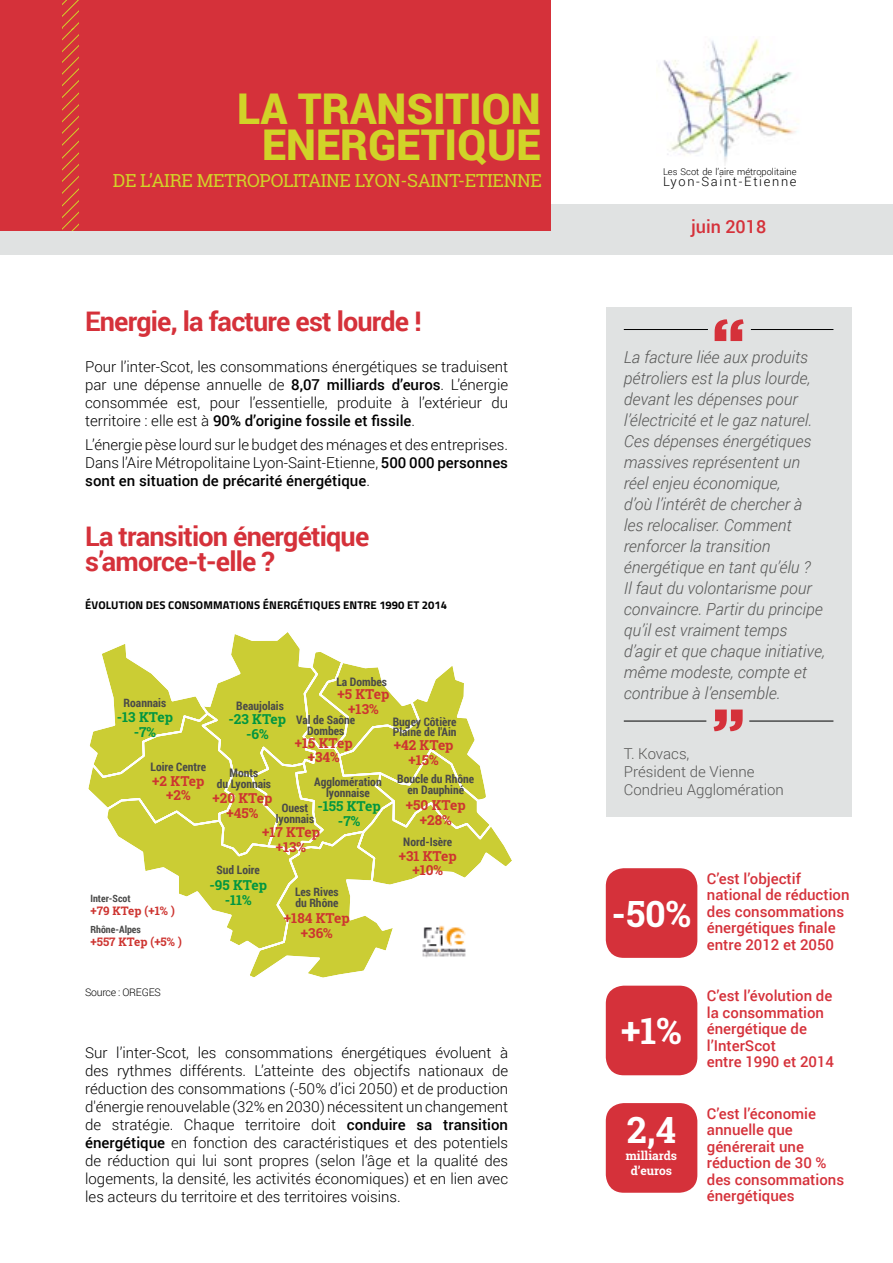
<style>
.page{position:relative;width:893px;height:1263px;background:#fff}
.page>*{position:absolute;margin:0;border:0;box-sizing:border-box;transform-origin:0 0}
.t1{font:900 60px "Gotham";color:#d5313a}
.t2{font:900 42.45px/36px "Roboto";color:#d1d328;text-align:center}
.t3{font:700 36.15px "Roboto Slab";color:#fff}
.t4{font:700 27px/25.5px "Roboto";letter-spacing:-.03em;color:#d5313a}
.t5{font:18px "Roboto Slab";letter-spacing:-.02em;color:#d1d328}
.t6{font:500 18px "Roboto";color:#d5313a}
.t7{font:italic 300 16.5px/21px "Roboto";color:#575756}
.t8{font:300 15px/18px "Roboto";color:#000;text-align:justify}
.t9{font:500 15px/16.5px "Roboto";color:#d5313a}
.t10{font:300 15px/18px "Roboto";color:#575756}
.t11{font:700 13.65px/14.7px "Roboto Slab";color:#cd3430;text-align:center}
.t12{font:700 13.65px/14.7px "Roboto Slab";color:#009641;text-align:center}
.t13{font:300 12.9px "Roboto";letter-spacing:.13em;color:#000}
.t14{font:700 12px/14.4px "Roboto Slab";color:#fff;text-align:center}
.t15{font:700 11.7px/10.8px "Roboto Condensed";color:#4a4a49;text-align:center}
.t16{font:700 11.7px "Roboto Slab";color:#cd3430}
.t17{font:700 11.25px "Titillium";letter-spacing:.01em;color:#000}
.t18{font:300 10.5px "Roboto";letter-spacing:-.025em;color:#000}
.t19{font:700 10.05px "Roboto Condensed";color:#4a4a49}
.t20{font:300 9.3px "Roboto";color:#000}
.s1{font-weight:500}
</style>
<div class="page">
<div style="left:0;top:204px;width:893px;height:50px;background:#e0e2e2"></div>
<div style="left:0;top:0;width:551px;height:231px;background:#d5313a"></div>
<svg style="left:62px;top:0;width:17px;height:231px"></svg>
<img style="left:663px;top:39px;width:135px;height:124px">
<div style="left:606px;top:307px;width:245px;height:509px;background:#e0e2e2"></div>
<hr style="left:624px;top:329px;width:84px;height:1px;background:#000">
<hr style="left:751px;top:329px;width:82px;height:1px;background:#000">
<hr style="left:749px;top:721px;width:84px;height:1px;background:#000">
<hr style="left:624px;top:721px;width:82px;height:1px;background:#000">
<div style="left:606px;top:868px;width:91px;height:90px;background:#d5313a;border-radius:18px"></div>
<div style="left:606px;top:986px;width:91px;height:89px;background:#d5313a;border-radius:18px"></div>
<div style="left:606px;top:1103px;width:91px;height:90px;background:#d5313a;border-radius:18px"></div>
<svg style="left:88px;top:632px;width:424px;height:346px"></svg>
<img style="left:419px;top:923px;width:50px;height:37px">
<h2 class="t2" style="left:237px;top:90px;width:305px">LA TRANSITION<br>ENERGETIQUE</h2>
<p class="t5" style="left:113px;top:168px;width:430px">DE L’AIRE METROPOLITAINE LYON-SAINT-ETIENNE</p>
<h3 class="t4" style="left:85px;top:307px;width:338px">Energie, la facture est lourde !</h3>
<p class="t8" style="left:85px;top:357px;width:424px">Pour l’inter-Scot, les consommations énergétiques se traduisent par une dépense annuelle de <span class="s1">8,07 milliards d’euros</span>. L’énergie consommée est, pour l’essentielle, produite à l’extérieur du territoire : elle est à <span class="s1">90% d’origine fossile et fissile</span>.</p>
<p class="t8" style="left:85px;top:436px;width:424px">L’énergie pèse lourd sur le budget des ménages et des entreprises.<br>Dans l’Aire Métropolitaine Lyon-Saint-Etienne, <span class="s1">500 000 personnes sont en situation de précarité énergétique</span>.</p>
<h3 class="t4" style="left:85px;top:522px;width:286px">La transition énergétique s’amorce-t-elle ?</h3>
<p class="t17" style="left:85px;top:596px;width:363px">ÉVOLUTION DES CONSOMMATIONS ÉNERGÉTIQUES ENTRE 1990 ET 2014</p>
<p class="t15" style="left:336px;top:676px;width:52px">La Dombes</p>
<p class="t11" style="left:338px;top:687px;width:53px">+5 KTep +13%</p>
<p class="t15" style="left:124px;top:697px;width:44px">Roannais</p>
<p class="t15" style="left:236px;top:700px;width:49px">Beaujolais</p>
<p class="t12" style="left:117px;top:709px;width:58px">-13 KTep -7%</p>
<p class="t11" style="left:152px;top:773px;width:54px">+2 KTep +2%</p>
<p class="t12" style="left:229px;top:711px;width:59px">-23 KTep -6%</p>
<p class="t15" style="left:296px;top:714px;width:61px">Val de Saône<br>Dombes</p>
<p class="t15" style="left:393px;top:715px;width:65px;text-align:left">Bugey Côtière<br>Plaine de l'Ain</p>
<p class="t11" style="left:295px;top:735px;width:59px">+15 KTep +34%</p>
<p class="t11" style="left:394px;top:738px;width:61px">+42 KTep +15%</p>
<p class="t11" style="left:406px;top:797px;width:61px">+50 KTep +28%</p>
<p class="t11" style="left:399px;top:848px;width:60px">+31 KTep +10%</p>
<p class="t15" style="left:151px;top:761px;width:57px">Loire Centre</p>
<p class="t15" style="left:217px;top:767px;width:56px">Monts<br>du Lyonnais</p>
<p class="t15" style="left:397px;top:773px;width:78px">Boucle du Rhône en Dauphiné</p>
<p class="t15" style="left:314px;top:776px;width:69px">Agglomération lyonnaise</p>
<p class="t11" style="left:212px;top:791px;width:61px">+20 KTep +45%</p>
<p class="t12" style="left:317px;top:799px;width:65px">-155 KTep -7%</p>
<p class="t15" style="left:276px;top:802px;width:40px">Ouest lyonnais</p>
<p class="t11" style="left:262px;top:825px;width:60px">+17 KTep +13%</p>
<p class="t15" style="left:403px;top:835px;width:50px">Nord-Isère</p>
<p class="t15" style="left:217px;top:864px;width:45px">Sud Loire</p>
<p class="t19" style="left:90px;top:891px;width:42px">Inter-Scot</p>
<p class="t16" style="left:90px;top:902px;width:86px">+79 KTep (+1% )</p>
<p class="t19" style="left:90px;top:923px;width:52px">Rhône-Alpes</p>
<p class="t16" style="left:90px;top:933px;width:93px">+557 KTep (+5% )</p>
<p class="t18" style="left:85px;top:985px;width:77px">Source : OREGES</p>
<p class="t12" style="left:209px;top:877px;width:59px">-95 KTep -11%</p>
<p class="t15" style="left:295px;top:886px;width:45px;text-align:left">Les Rives du Rhône</p>
<p class="t11" style="left:284px;top:911px;width:67px">+184 KTep +36%</p>
<p class="t8" style="left:85px;top:1043px;width:424px">Sur l’inter-Scot, les consommations énergétiques évoluent à des rythmes différents. L’atteinte des objectifs nationaux de réduction des consommations (-50% d’ici 2050) et de production d'énergie renouvelable (32% en 2030) nécessitent un changement de stratégie. Chaque territoire doit <span class="s1">conduire sa transition énergétique</span> en fonction des caractéristiques et des potentiels de réduction qui lui sont propres (selon l’âge et la qualité des logements, la densité, les activités économiques) et en lien avec les acteurs du territoire et des territoires voisins.</p>
<p class="t20" style="left:663px;top:165px;width:135px">Les Scot de l’aire métropolitaine</p>
<p class="t13" style="left:663px;top:173px;width:135px">Lyon-Saint-Etienne</p>
<p class="t6" style="left:691px;top:214px;width:77px">juin 2018</p>
<h1 class="t1" style="left:712px;top:299px;width:34px">“</h1>
<p class="t7" style="left:624px;top:346px;width:203px">La facture liée aux produits pétroliers est la plus lourde, devant les dépenses pour l’électricité et le gaz naturel.<br>Ces dépenses énergétiques massives représentent un réel enjeu économique,<br>d’où l’intérêt de chercher à les relocaliser. Comment renforcer la transition énergétique en tant qu’élu ?<br>Il faut du volontarisme pour convaincre. Partir du principe qu’il est vraiment temps d’agir et que chaque initiative, même modeste, compte et contribue à l’ensemble.</p>
<h1 class="t1" style="left:745px;top:751px;width:34px;rotate:-180deg">“</h1>
<p class="t10" style="left:624px;top:744px;width:162px">T. Kovacs,<br>Président de Vienne<br>Condrieu Agglomération</p>
<h3 class="t3" style="left:612px;top:889px;width:81px">-50%</h3>
<h3 class="t3" style="left:621px;top:1006px;width:62px">+1%</h3>
<h3 class="t3" style="left:627px;top:1105px;width:51px">2,4</h3>
<p class="t14" style="left:626px;top:1149px;width:53px">milliards d’euros</p>
<p class="t9" style="left:707px;top:870px;width:144px">C’est l’objectif national de réduction des consommations énergétiques finale entre 2012 et 2050</p>
<p class="t9" style="left:707px;top:987px;width:129px">C’est l’évolution de la consommation énergétique de l’InterScot<br>entre 1990 et 2014</p>
<p class="t9" style="left:707px;top:1105px;width:139px">C’est l’économie annuelle que générerait une réduction de 30 % des consommations énergétiques</p>
</div>
